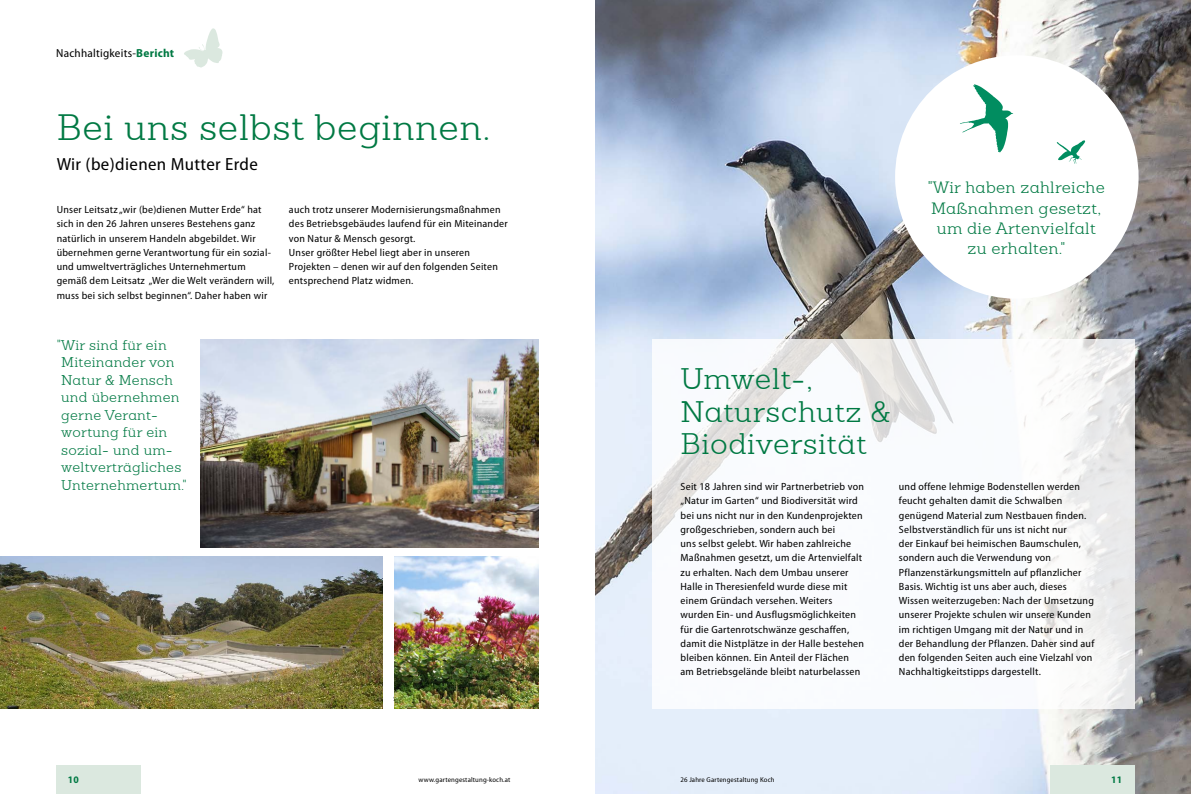
<style>
.page{position:relative;width:1191px;height:794px;background:#fff}
.page>*{position:absolute;margin:0;border:0;box-sizing:border-box;transform-origin:0 0}
.t1{font:300 35.8px "Sanchez W03";letter-spacing:.02em;color:#007943;scale:1.04 1}
.t2{font:300 29px/32.7px "Sanchez W03";letter-spacing:.02em;color:#007943;scale:1.04 1}
.t3{font:semi-condensed 17.7px "Myriad Pro";letter-spacing:.02em;color:#000;scale:1.04 1}
.t4{font:300 16px/20.4px "Sanchez W03";letter-spacing:.02em;color:#007943;text-align:center;scale:1.04 1}
.t5{font:300 13.8px/17.5px "Sanchez W03";letter-spacing:.02em;color:#007943;scale:1.04 1}
.t6{font:semi-condensed 11.7px "Myriad Pro";letter-spacing:.02em;color:#000;scale:1.04 1}
.t7{font:semi-condensed 10.4px/14.3px "Myriad Pro";letter-spacing:.02em;color:#000;scale:1.04 1}
.t8{font:700 semi-condensed 10px "Myriad Pro";color:#007943;scale:1.04 1}
.t9{font:semi-condensed 7px "Myriad Pro";letter-spacing:.02em;color:#000;scale:1.04 1}
.s1{font-weight:700;color:#007943}
</style>
<div class="page">
<svg style="left:184px;top:28px;width:39px;height:39px"></svg>
<img style="left:595px;top:0;width:596px;height:794px">
<svg style="left:652px;top:339px;width:482px;height:370px"></svg>
<img style="left:0;top:556px;width:383px;height:153px">
<img style="left:201px;top:339px;width:338px;height:208px">
<img style="left:394px;top:556px;width:145px;height:153px">
<div style="left:895px;top:55px;width:243px;height:244px;background:#fff;border-radius:50%"></div>
<svg style="left:960px;top:84px;width:53px;height:68px"></svg>
<svg style="left:1056px;top:140px;width:29px;height:24px"></svg>
<div style="left:1050px;top:765px;width:84px;height:29px;background:#dbe8df"></div>
<div style="left:57px;top:765px;width:84px;height:29px;background:#dbe8df"></div>
<p class="t6" style="left:56px;top:46px;width:115px">Nachhaltigkeits-<span class="s1">Bericht</span></p>
<h1 class="t1" style="left:57px;top:105px;width:419px">Bei uns selbst beginnen.</h1>
<h3 class="t3" style="left:57px;top:153px;width:195px">Wir (be)dienen Mutter Erde</h3>
<p class="t7" style="left:57px;top:202px;width:211px">Unser Leitsatz „wir (be)dienen Mutter Erde“ hat sich in den 26 Jahren unseres Bestehens ganz natürlich in unserem Handeln abgebildet. Wir übernehmen gerne Verantwortung für ein sozial&shy;und umweltverträgliches Unternehmertum gemäß dem Leitsatz „Wer die Welt verändern will, muss bei sich selbst beginnen“. Daher haben wir</p>
<p class="t7" style="left:289px;top:202px;width:212px">auch trotz unserer Modernisierungsmaßnahmen des Betriebsgebäudes laufend für ein Miteinander von Natur &amp; Mensch gesorgt.<br>Unser größter Hebel liegt aber in unseren Projekten – denen wir auf den folgenden Seiten entsprechend Platz widmen.</p>
<h3 class="t5" style="left:61px;top:336px;width:122px;text-indent:-5px">"Wir sind für ein<br>Miteinander von<br>Natur &amp; Mensch und übernehmen gerne Verant&shy;wortung für ein sozial- und um&shy;weltverträgliches<br>Unternehmertum."</h3>
<h3 class="t4" style="left:927px;top:177px;width:172px">"Wir haben zahlreiche<br>Maßnahmen gesetzt, um die Artenvielfalt zu erhalten."</h3>
<h2 class="t2" style="left:680px;top:362px;width:204px">Umwelt-,<br>Naturschutz &amp;<br>Biodiversität</h2>
<p class="t7" style="left:680px;top:479px;width:178px">Seit 18 Jahren sind wir Partnerbetrieb von „Natur im Garten“ und Biodiversität wird bei uns nicht nur in den Kundenprojekten großgeschrieben, sondern auch bei<br>uns selbst gelebt. Wir haben zahlreiche Maßnahmen gesetzt, um die Artenvielfalt zu erhalten. Nach dem Umbau unserer Halle in Theresienfeld wurde diese mit einem Gründach versehen. Weiters wurden Ein- und Ausflugsmöglichkeiten für die Gartenrotschwänze geschaffen, damit die Nistplätze in der Halle bestehen bleiben können. Ein Anteil der Flächen am Betriebsgelände bleibt naturbelassen</p>
<p class="t7" style="left:899px;top:479px;width:189px">und offene lehmige Bodenstellen werden feucht gehalten damit die Schwalben genügend Material zum Nestbauen finden.<br>Selbstverständlich für uns ist nicht nur<br>der Einkauf bei heimischen Baumschulen, sondern auch die Verwendung von Pflanzenstärkungsmitteln auf pflanzlicher Basis. Wichtig ist uns aber auch, dieses Wissen weiterzugeben: Nach der Umsetzung unserer Projekte schulen wir unsere Kunden im richtigen Umgang mit der Natur und in der Behandlung der Pflanzen. Daher sind auf den folgenden Seiten auch eine Vielzahl von Nachhaltigkeitstipps dargestellt.</p>
<p class="t8" style="left:68px;top:773px;width:12px">10</p>
<p class="t9" style="left:418px;top:775px;width:90px">www.gartengestaltung-koch.at</p>
<p class="t9" style="left:680px;top:775px;width:92px">26 Jahre Gartengestaltung Koch</p>
<p class="t8" style="left:1111px;top:773px;width:12px">11</p>
</div>
